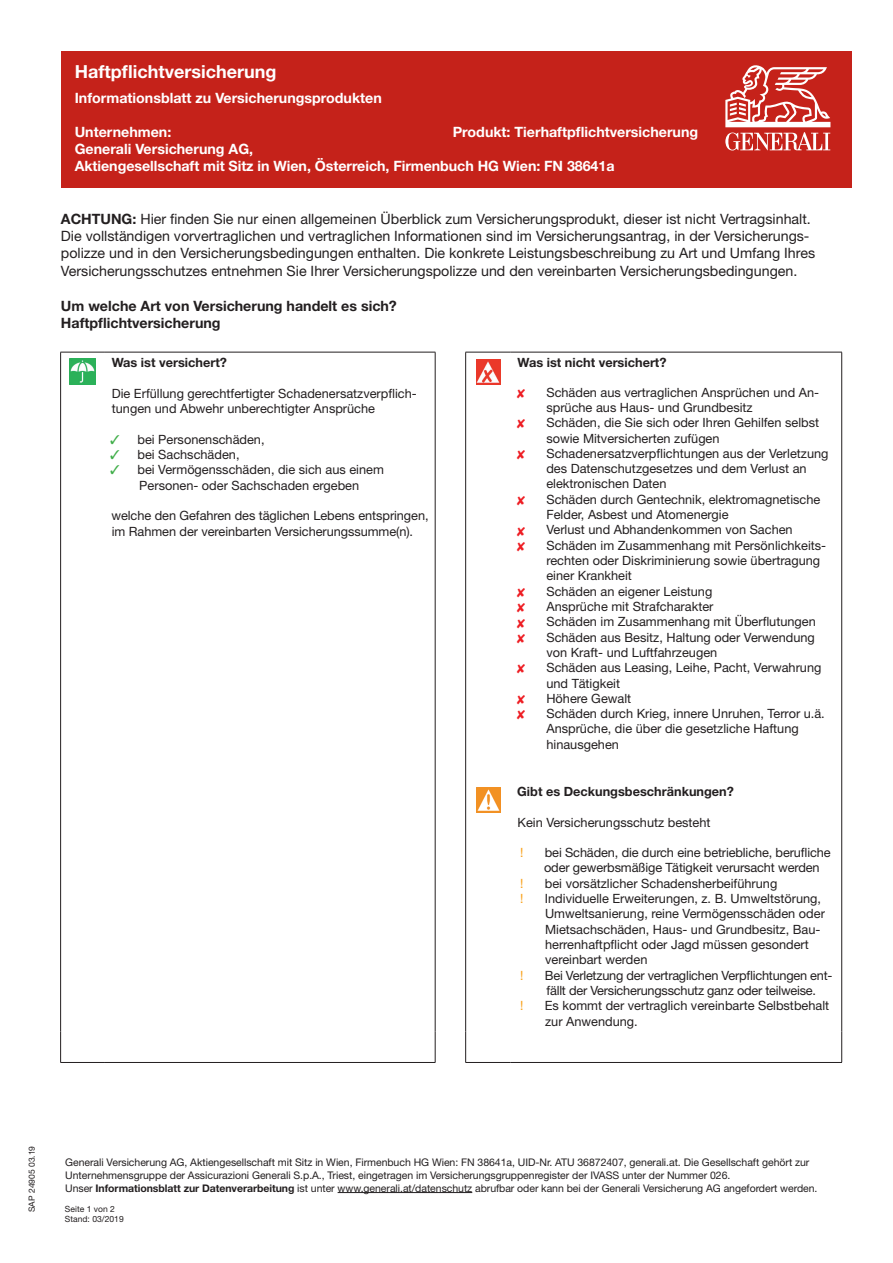
<style>
.page{position:relative;width:893px;height:1263px;background:#fff}
.page>*{position:absolute;margin:0;border:0;box-sizing:border-box;transform-origin:0 0}
.t1{font:700 18px "Helvetica Neue LT Std";color:#fff}
.t2{font:14.25px/17.4px "Helvetica Neue LT Std";color:#231f20}
.t3{font:700 14.25px/17.1px "Helvetica Neue LT Std";color:#fff}
.t4{font:700 14.25px/17.1px "Helvetica Neue LT Std";color:#231f20}
.t5{font:12.75px/15.3px "Helvetica Neue LT Std";color:#231f20}
.t6{font:12.75px/15.3px "Helvetica Neue LT Std";letter-spacing:-.02em;color:#231f20}
.t7{font:700 12.75px "Helvetica Neue LT Std";color:#231f20}
.t8{font:12.75px "Helvetica Neue LT Std";color:#f9a21c}
.t9{font:10.5px/12.6px "Helvetica Neue LT Std";letter-spacing:-.005em;color:#231f20}
.t10{font:8.55px/10.2px "Helvetica Neue LT Std";color:#231f20}
.s1{font-weight:700}
.s2{color:#40ae49}
</style>
<div class="page">
<div style="left:61px;top:51px;width:790px;height:136px;background:#c5221a"></div>
<svg style="left:725px;top:65px;width:105px;height:85px"></svg>
<hr style="left:338px;top:1192px;width:134px;height:1px;background:#231f20">
<hr style="left:60px;top:352px;width:45px;height:1px;background:#231f20">
<hr style="left:60px;top:352px;width:1px;height:679px;background:#231f20">
<hr style="left:60px;top:1031px;width:1px;height:31px;background:#231f20">
<hr style="left:60px;top:1062px;width:45px;height:1px;background:#231f20">
<hr style="left:105px;top:352px;width:330px;height:1px;background:#231f20">
<hr style="left:435px;top:352px;width:1px;height:679px;background:#231f20">
<hr style="left:435px;top:1031px;width:1px;height:31px;background:#231f20">
<hr style="left:105px;top:1062px;width:330px;height:1px;background:#231f20">
<hr style="left:465px;top:352px;width:46px;height:1px;background:#231f20">
<hr style="left:465px;top:352px;width:1px;height:679px;background:#231f20">
<hr style="left:465px;top:1031px;width:1px;height:31px;background:#231f20">
<hr style="left:465px;top:1062px;width:46px;height:1px;background:#231f20">
<hr style="left:511px;top:352px;width:331px;height:1px;background:#231f20">
<hr style="left:841px;top:352px;width:1px;height:679px;background:#231f20">
<hr style="left:841px;top:1031px;width:1px;height:31px;background:#231f20">
<hr style="left:511px;top:1062px;width:331px;height:1px;background:#231f20">
<img style="left:70px;top:359px;width:25px;height:25px">
<img style="left:476px;top:359px;width:25px;height:25px">
<img style="left:476px;top:787px;width:25px;height:25px">
<h1 class="t1" style="left:75px;top:60px;width:203px">Haftpflichtversicherung</h1>
<p class="t3" style="left:75px;top:89px;width:309px">Informationsblatt zu Versicherungsprodukten</p>
<p class="t3" style="left:75px;top:123px;width:98px">Unternehmen:</p>
<p class="t3" style="left:453px;top:123px;width:247px">Produkt: Tierhaftpflichtversicherung</p>
<p class="t3" style="left:75px;top:140px;width:541px">Generali Versicherung AG,<br>Aktiengesellschaft mit Sitz in Wien, Österreich, Firmenbuch HG Wien: FN 38641a</p>
<p class="t2" style="left:61px;top:210px;width:756px"><span class="s1">ACHTUNG:</span> Hier finden Sie nur einen allgemeinen Überblick zum Versicherungsprodukt, dieser ist nicht Vertragsinhalt.<br>Die vollständigen vorvertraglichen und vertraglichen Informationen sind im Versicherungsantrag, in der Versicherungs&shy;polizze und in den Versicherungsbedingungen enthalten. Die konkrete Leistungsbeschreibung zu Art und Umfang Ihres Versicherungsschutzes entnehmen Sie Ihrer Versicherungspolizze und den vereinbarten Versicherungsbedingungen.</p>
<p class="t4" style="left:61px;top:297px;width:337px">Um welche Art von Versicherung handelt es sich?<br>Haftpflichtversicherung</p>
<p class="t7" style="left:112px;top:355px;width:117px">Was ist versichert?</p>
<p class="t5" style="left:112px;top:385px;width:306px">Die Erfüllung gerechtfertigter Schadenersatzverpflich&shy;tungen und Abwehr unberechtigter Ansprüche</p>
<p class="t5" style="left:110px;top:431px;width:156px"><span class="s2">✓</span> bei Personenschäden,</p>
<p class="t5" style="left:110px;top:447px;width:131px"><span class="s2">✓</span> bei Sachschäden,</p>
<p class="t5" style="left:110px;top:462px;width:275px;text-align:center"><span class="s2">✓</span> bei Vermögensschäden, die sich aus einem<br>Personen- oder Sachschaden ergeben</p>
<p class="t5" style="left:111px;top:508px;width:319px">welche den Gefahren des täglichen Lebens entspringen, im Rahmen der vereinbarten Versicherungssumme(n).</p>
<p class="t7" style="left:517px;top:355px;width:151px">Was ist nicht versichert?</p>
<p class="t5" style="left:546px;top:384px;width:284px">Schäden aus vertraglichen Ansprüchen und An&shy;sprüche aus Haus- und Grundbesitz<br>Schäden, die Sie sich oder Ihren Gehilfen selbst sowie Mitversicherten zufügen Schadenersatzverpflichtungen aus der Verletzung des Datenschutzgesetzes und dem Verlust an elektronischen Daten<br>Schäden durch Gentechnik, elektromagnetische Felder, Asbest und Atomenergie<br>Verlust und Abhandenkommen von Sachen Schäden im Zusammenhang mit Persönlichkeits&shy;rechten oder Diskriminierung sowie übertragung einer Krankheit<br>Schäden an eigener Leistung<br>Ansprüche mit Strafcharakter<br>Schäden im Zusammenhang mit Überflutungen Schäden aus Besitz, Haltung oder Verwendung von Kraft- und Luftfahrzeugen<br>Schäden aus Leasing, Leihe, Pacht, Verwahrung und Tätigkeit<br>Höhere Gewalt<br>Schäden durch Krieg, innere Unruhen, Terror u.ä.<br>Ansprüche, die über die gesetzliche Haftung hinausgehen</p>
<p class="t7" style="left:517px;top:783px;width:218px">Gibt es Deckungsbeschränkungen?</p>
<p class="t5" style="left:517px;top:814px;width:195px">Kein Versicherungsschutz besteht</p>
<p class="t8" style="left:520px;top:845px;width:5px">!</p>
<p class="t5" style="left:544px;top:845px;width:288px">bei Schäden, die durch eine betriebliche, berufliche oder gewerbsmäßige Tätigkeit verursacht werden</p>
<p class="t8" style="left:520px;top:876px;width:5px">!</p>
<p class="t5" style="left:545px;top:875px;width:234px">bei vorsätzlicher Schadensherbeiführung</p>
<p class="t8" style="left:520px;top:891px;width:5px">!</p>
<p class="t5" style="left:545px;top:891px;width:282px">Individuelle Erweiterungen, z. B. Umweltstörung, Umweltsanierung, reine Vermögensschäden oder Mietsachschäden, Haus- und Grundbesitz, Bau&shy;herrenhaftpflicht oder Jagd müssen gesondert vereinbart werden</p>
<p class="t8" style="left:520px;top:967px;width:5px">!</p>
<p class="t6" style="left:545px;top:967px;width:289px">Bei Verletzung der vertraglichen Verpflichtungen ent&shy;fällt der Versicherungsschutz ganz oder teilweise.</p>
<p class="t8" style="left:520px;top:998px;width:5px">!</p>
<p class="t5" style="left:545px;top:998px;width:286px">Es kommt der vertraglich vereinbarte Selbstbehalt zur Anwendung.</p>
<p class="t10" style="left:27px;top:1212px;width:68px;rotate:-90deg">SAP 24905 03.19</p>
<p class="t9" style="left:65px;top:1156px;width:754px">Generali Versicherung AG, Aktiengesellschaft mit Sitz in Wien, Firmenbuch HG Wien: FN 38641a, UID-Nr. ATU 36872407, generali.at. Die Gesellschaft gehört zur<br>Unternehmensgruppe der Assicurazioni Generali S.p.A., Triest, eingetragen im Versicherungsgruppenregister der IVASS unter der Nummer 026.<br>Unser <span class="s1">Informationsblatt zur Datenverarbeitung</span> ist unter www.generali.at/datenschutz abrufbar oder kann bei der Generali Versicherung AG angefordert werden.</p>
<p class="t10" style="left:65px;top:1203px;width:60px">Seite 1 von 2<br>Stand: 03/2019</p>
</div>
